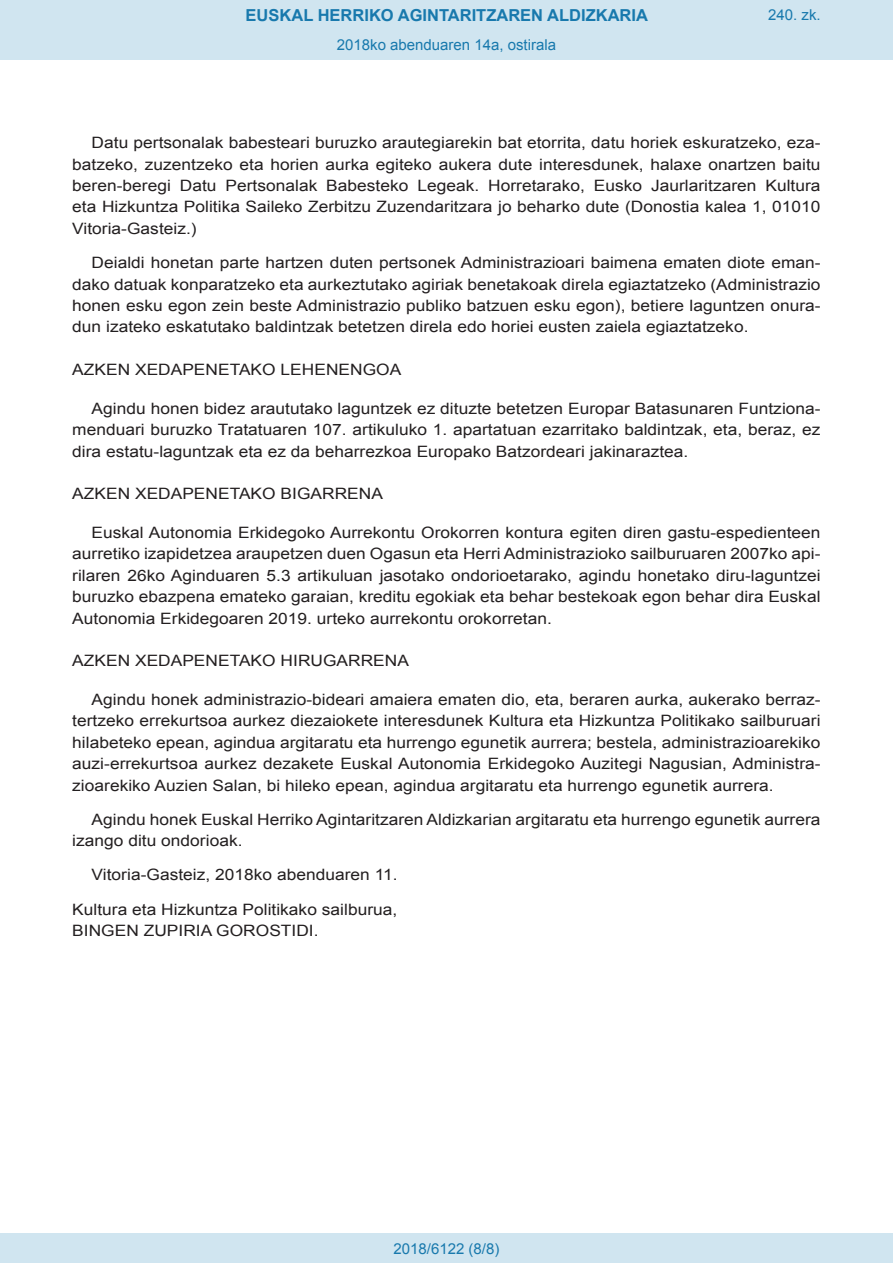
<style>
.page{position:relative;width:893px;height:1263px;background:#fff}
.page>*{position:absolute;margin:0;border:0;box-sizing:border-box;transform-origin:0 0}
.t1{font:700 16.5px "Arial";color:#1879ad}
.BOPVDetalle{font:15.6px/21.5px "Arial";color:#231f20;text-align:justify;scale:1.11 1}
.BOPVDisposicion{font:15.6px "Arial";color:#231f20;scale:1.11 1}
.BOPVFirmaPuesto{font:15.6px "Arial";color:#231f20;scale:1.11 1}
.BOPVFirmaLugFec{font:15.6px "Arial";color:#231f20;scale:1.11 1}
.BOPVFirmaNombre{font:15.6px "Arial";color:#231f20;scale:1.11 1}
.Paginacion_Centro{font:15px "Arial";color:#1879ad}
</style>
<div class="page">
<div style="left:0;top:0;width:893px;height:60px;background:#d0e5f0"></div>
<div style="left:0;top:1233px;width:893px;height:30px;background:#d0e5f0"></div>
<p class="t1" style="left:246px;top:4px;width:404px">EUSKAL HERRIKO AGINTARITZAREN ALDIZKARIA</p>
<p class="Paginacion_Centro" style="left:337px;top:35px;width:221px">2018ko abenduaren 14a, ostirala</p>
<p class="Paginacion_Centro" style="left:768px;top:5px;width:54px">240. zk.</p>
<p class="BOPVDetalle" style="left:72px;top:132px;width:676px;text-indent:19px">Datu pertsonalak babesteari buruzko arautegiarekin bat etorrita, datu horiek eskuratzeko, eza&shy;batzeko, zuzentzeko eta horien aurka egiteko aukera dute interesdunek, halaxe onartzen baitu beren-beregi Datu Pertsonalak Babesteko Legeak. Horretarako, Eusko Jaurlaritzaren Kultura eta Hizkuntza Politika Saileko Zerbitzu Zuzendaritzara jo beharko dute (Donostia kalea 1, 01010<br>Vitoria-Gasteiz.)</p>
<p class="BOPVDetalle" style="left:72px;top:252px;width:676px;text-indent:19px">Deialdi honetan parte hartzen duten pertsonek Administrazioari baimena ematen diote eman&shy;dako datuak konparatzeko eta aurkeztutako agiriak benetakoak direla egiaztatzeko (Administrazio honen esku egon zein beste Administrazio publiko batzuen esku egon), betiere laguntzen onura&shy;dun izateko eskatutako baldintzak betetzen direla edo horiei eusten zaiela egiaztatzeko.</p>
<p class="BOPVDisposicion" style="left:72px;top:359px;width:298px">AZKEN XEDAPENETAKO LEHENENGOA</p>
<p class="BOPVDetalle" style="left:72px;top:398px;width:676px;text-indent:19px">Agindu honen bidez araututako laguntzek ez dituzte betetzen Europar Batasunaren Funtziona&shy;menduari buruzko Tratatuaren 107. artikuluko 1. apartatuan ezarritako baldintzak, eta, beraz, ez dira estatu-laguntzak eta ez da beharrezkoa Europako Batzordeari jakinaraztea.</p>
<p class="BOPVDisposicion" style="left:72px;top:484px;width:281px">AZKEN XEDAPENETAKO BIGARRENA</p>
<p class="BOPVDetalle" style="left:72px;top:522px;width:676px;text-indent:19px">Euskal Autonomia Erkidegoko Aurrekontu Orokorren kontura egiten diren gastu-espedienteen aurretiko izapidetzea araupetzen duen Ogasun eta Herri Administrazioko sailburuaren 2007ko api&shy;rilaren 26ko Aginduaren 5.3 artikuluan jasotako ondorioetarako, agindu honetako diru-laguntzei buruzko ebazpena emateko garaian, kreditu egokiak eta behar bestekoak egon behar dira Euskal Autonomia Erkidegoaren 2019. urteko aurrekontu orokorretan.</p>
<p class="BOPVDisposicion" style="left:72px;top:650px;width:305px">AZKEN XEDAPENETAKO HIRUGARRENA</p>
<p class="BOPVDetalle" style="left:72px;top:689px;width:676px;text-indent:19px">Agindu honek administrazio-bideari amaiera ematen dio, eta, beraren aurka, aukerako berraz&shy;tertzeko errekurtsoa aurkez diezaiokete interesdunek Kultura eta Hizkuntza Politikako sailburuari hilabeteko epean, agindua argitaratu eta hurrengo egunetik aurrera; bestela, administrazioarekiko auzi-errekurtsoa aurkez dezakete Euskal Autonomia Erkidegoko Auzitegi Nagusian, Administra&shy;zioarekiko Auzien Salan, bi hileko epean, agindua argitaratu eta hurrengo egunetik aurrera.</p>
<p class="BOPVDetalle" style="left:72px;top:809px;width:676px;text-indent:19px">Agindu honek Euskal Herriko Agintaritzaren Aldizkarian argitaratu eta hurrengo egunetik aurrera izango ditu ondorioak.</p>
<p class="BOPVFirmaLugFec" style="left:92px;top:865px;width:277px">Vitoria-Gasteiz, 2018ko abenduaren 11.</p>
<p class="BOPVFirmaPuesto" style="left:72px;top:899px;width:294px">Kultura eta Hizkuntza Politikako sailburua,</p>
<p class="BOPVFirmaNombre" style="left:72px;top:920px;width:223px">BINGEN ZUPIRIA GOROSTIDI.</p>
<p class="Paginacion_Centro" style="left:393px;top:1238px;width:107px">2018/6122 (8/8)</p>
</div>
